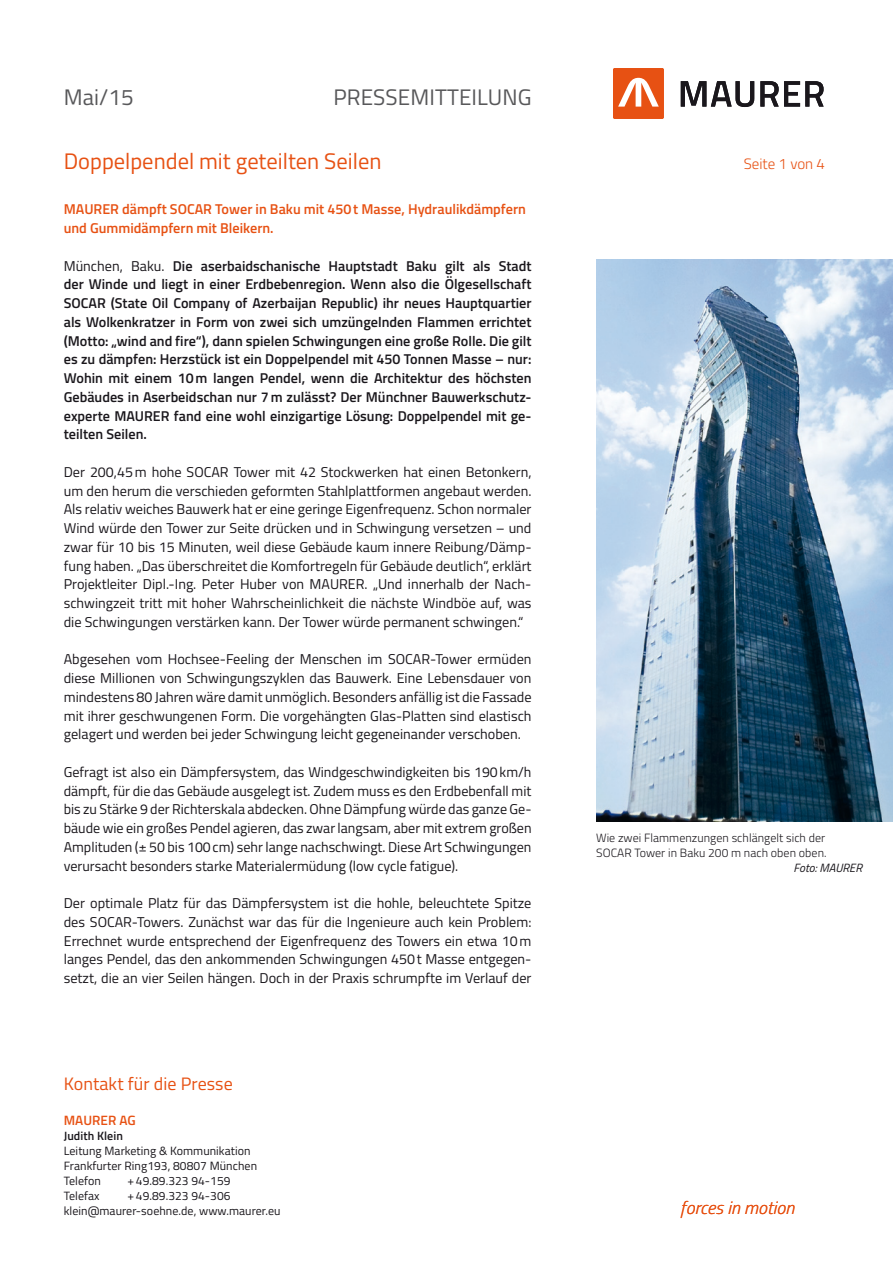
<style>
.page{position:relative;width:893px;height:1263px;background:#fff}
.page>*{position:absolute;margin:0;border:0;box-sizing:border-box;transform-origin:0 0}
.t1{font:22.5px "Titillium";color:#e75113}
.t2{font:22.5px "Titillium";letter-spacing:.005em;color:#58585a}
.t3{font:18px "Titillium";letter-spacing:.005em;color:#e75113}
.t4{font:italic 300 18px "Titillium";letter-spacing:.005em;color:#e75113}
.t5{font:300 15px "Titillium";color:#e75113}
.t6{font:14.25px/18.8px "Titillium";color:#1a171c;text-align:justify}
.t7{font:600 14.25px/18.8px "Titillium";color:#1a171c;text-align:justify}
.t8{font:600 14.25px/18.8px "Titillium";color:#e75113}
.t9{font:600 13.5px "Titillium";letter-spacing:.005em;color:#e75113}
.t10{font:12px/15px "Titillium";letter-spacing:.005em;color:#1a171c}
.t11{font:300 12px/15px "Titillium";letter-spacing:.005em;color:#1a171c}
.t12{font:600 12px "Titillium";letter-spacing:.005em;color:#1a171c}
.t13{font:italic 12px "Titillium";color:#1a171c}
.s1{font-weight:400}
</style>
<div class="page">
<div style="left:613px;top:68px;width:51px;height:51px;background:#e75113;border-radius:2px"></div>
<svg style="left:681px;top:81px;width:73px;height:26px"></svg>
<svg style="left:760px;top:81px;width:64px;height:26px"></svg>
<svg style="left:618px;top:78px;width:41px;height:29px"></svg>
<img style="left:596px;top:260px;width:297px;height:561px">
<h1 class="t2" style="left:64px;top:81px;width:72px">Mai/15</h1>
<h1 class="t2" style="left:333px;top:81px;width:200px">PRESSEMITTEILUNG</h1>
<h1 class="t1" style="left:64px;top:144px;width:319px">Doppelpendel mit geteilten Seilen</h1>
<p class="t8" style="left:64px;top:199px;width:464px">MAURER dämpft SOCAR Tower in Baku mit 450t Masse, Hydraulikdämpfern und Gummidämpfern mit Bleikern.</p>
<p class="t7" style="left:64px;top:255px;width:469px"><span class="s1">München, Baku.</span> Die aserbaidschanische Hauptstadt Baku gilt als Stadt der Winde und liegt in einer Erdbebenregion. Wenn also die Ölgesellschaft SOCAR (State Oil Company of Azerbaijan Republic) ihr neues Hauptquartier als Wolkenkratzer in Form von zwei sich umzüngelnden Flammen errichtet (Motto: „wind and fire“), dann spielen Schwingungen eine große Rolle. Die gilt es zu dämpfen: Herzstück ist ein Doppelpendel mit 450 Tonnen Masse – nur:<br>Wohin mit einem 10m langen Pendel, wenn die Architektur des höchsten Gebäudes in Aserbeidschan nur 7m zulässt? Der Münchner Bauwerkschutz&shy;experte MAURER fand eine wohl einzigartige Lösung: Doppelpendel mit ge&shy;teilten Seilen.</p>
<p class="t6" style="left:64px;top:462px;width:469px">Der 200,45m hohe SOCAR Tower mit 42 Stockwerken hat einen Betonkern, um den herum die verschieden geformten Stahlplattformen angebaut werden.<br>Als relativ weiches Bauwerk hat er eine geringe Eigenfrequenz. Schon normaler Wind würde den Tower zur Seite drücken und in Schwingung versetzen – und zwar für 10 bis 15 Minuten, weil diese Gebäude kaum innere Reibung/Dämp&shy;fung haben. „Das überschreitet die Komfortregeln für Gebäude deutlich“, erklärt Projektleiter Dipl.-Ing. Peter Huber von MAURER. „Und innerhalb der Nach&shy;schwingzeit tritt mit hoher Wahrscheinlichkeit die nächste Windböe auf, was die Schwingungen verstärken kann. Der Tower würde permanent schwingen.“</p>
<p class="t6" style="left:64px;top:649px;width:469px">Abgesehen vom Hochsee-Feeling der Menschen im SOCAR-Tower ermüden diese Millionen von Schwingungszyklen das Bauwerk. Eine Lebensdauer von mindestens 80 Jahren wäre damit unmöglich. Besonders anfällig ist die Fassade mit ihrer geschwungenen Form. Die vorgehängten Glas-Platten sind elastisch gelagert und werden bei jeder Schwingung leicht gegeneinander verschoben.</p>
<p class="t6" style="left:64px;top:762px;width:469px">Gefragt ist also ein Dämpfersystem, das Windgeschwindigkeiten bis 190km/h dämpft, für die das Gebäude ausgelegt ist. Zudem muss es den Erdbebenfall mit bis zu Stärke 9 der Richterskala abdecken. Ohne Dämpfung würde das ganze Ge&shy;bäude wie ein großes Pendel agieren, das zwar langsam, aber mit extrem großen Amplituden (± 50 bis 100cm) sehr lange nachschwingt. Diese Art Schwingungen verursacht besonders starke Materialermüdung (low cycle fatigue).</p>
<p class="t6" style="left:64px;top:893px;width:469px">Der optimale Platz für das Dämpfersystem ist die hohle, beleuchtete Spitze des SOCAR-Towers. Zunächst war das für die Ingenieure auch kein Problem:<br>Errechnet wurde entsprechend der Eigenfrequenz des Towers ein etwa 10m langes Pendel, das den ankommenden Schwingungen 450t Masse entgegen&shy;setzt, die an vier Seilen hängen. Doch in der Praxis schrumpfte im Verlauf der</p>
<p class="t3" style="left:64px;top:1070px;width:171px">Kontakt für die Presse</p>
<p class="t9" style="left:64px;top:1109px;width:74px">MAURER AG</p>
<p class="t12" style="left:64px;top:1126px;width:61px">Judith Klein</p>
<p class="t10" style="left:64px;top:1142px;width:195px">Leitung Marketing &amp; Kommunikation<br>Frankfurter Ring193, 80807 München<br>Telefon</p>
<p class="t10" style="left:128px;top:1172px;width:104px">+49.89.323 94-159</p>
<p class="t10" style="left:64px;top:1187px;width:37px">Telefax</p>
<p class="t10" style="left:64px;top:1187px;width:218px;text-indent:64px">+49.89.323 94-306 klein@maurer-soehne.de, www.maurer.eu</p>
<p class="t5" style="left:744px;top:152px;width:83px">Seite 1 von 4</p>
<p class="t11" style="left:596px;top:830px;width:232px">Wie zwei Flammenzungen schlängelt sich der<br>SOCAR Tower in Baku 200 m nach oben oben.</p>
<p class="t13" style="left:793px;top:859px;width:70px">Foto: MAURER</p>
<p class="t4" style="left:680px;top:1194px;width:115px">forces in motion</p>
</div>
